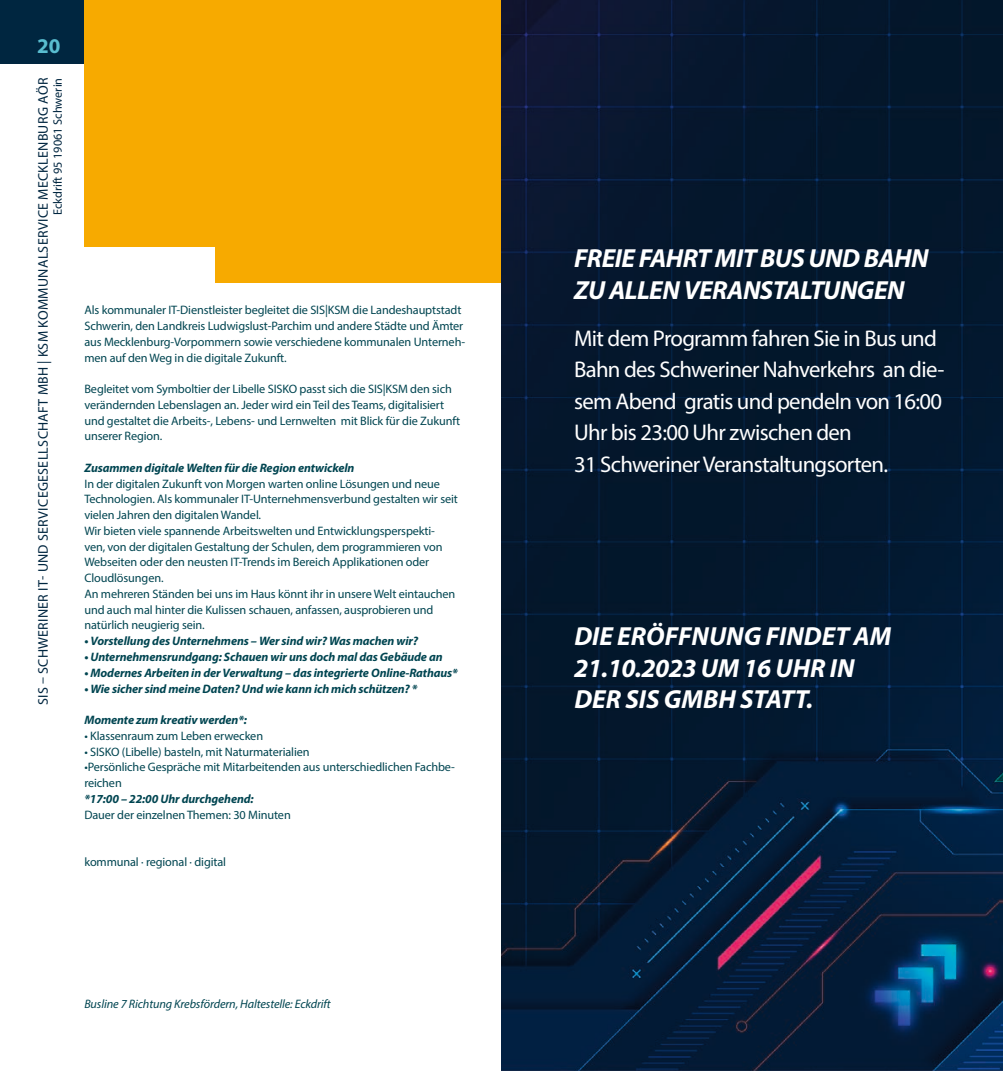
<style>
.page{position:relative;width:1003px;height:1072px;background:#fff}
.page>*{position:absolute;margin:0;border:0;box-sizing:border-box;transform-origin:0 0}
.t1{font:italic 700 26.25px/31.5px "Myriad Pro";color:#fff}
.t2{font:italic 700 26.25px/31.5px "Myriad Pro";letter-spacing:-.02em;color:#fff}
.t3{font:22.75px/31.5px "Myriad Pro";letter-spacing:-.03em;color:#fff}
.t4{font:700 21px "Myriad Pro";color:#59bdd0}
.t5{font:14px "Myriad Pro";letter-spacing:.02em;color:#002640}
.t6{font:12.25px/15.8px "Myriad Pro";letter-spacing:-.01em;color:#004551}
.t7{font:italic 700 12.25px "Myriad Pro";letter-spacing:-.01em;color:#004551}
.t8{font:italic 12.25px "Myriad Pro";letter-spacing:-.01em;color:#004551}
.t9{font:12.25px "Myriad Pro";color:#002640}
</style>
<div class="page">
<div style="left:0;top:0;width:86px;height:63px;background:#002640"></div>
<div style="left:84px;top:0;width:417px;height:283px;background:#f7aa00"></div>
<div style="left:84px;top:247px;width:131px;height:36px;background:#fff"></div>
<img style="left:501px;top:0;width:501px;height:1070px">
<h3 class="t4" style="left:37px;top:32px;width:25px">20</h3>
<p class="t5" style="left:34px;top:705px;width:629px;rotate:-90deg">SIS – SCHWERINER IT- UND SERVICEGESELLSCHAFT MBH | KSM KOMMUNALSERVICE MECKLENBURG AÖR</p>
<p class="t9" style="left:50px;top:215px;width:139px;rotate:-90deg">Eckdrift 95 19061 Schwerin</p>
<p class="t6" style="left:84px;top:302px;width:382px">Als kommunaler IT-Dienstleister begleitet die SIS|KSM die Landeshauptstadt Schwerin, den Landkreis Ludwigslust-Parchim und andere Städte und Ämter aus Mecklenburg-Vorpommern sowie verschiedene kommunalen Unterneh&shy;men auf den Weg in die digitale Zukunft.</p>
<p class="t6" style="left:84px;top:381px;width:377px">Begleitet vom Symboltier der Libelle SISKO passt sich die SIS|KSM den sich verändernden Lebenslagen an. Jeder wird ein Teil des Teams, digitalisiert und gestaltet die Arbeits-, Lebens- und Lernwelten mit Blick für die Zukunft unserer Region.</p>
<p class="t7" style="left:84px;top:460px;width:271px">Zusammen digitale Welten für die Region entwickeln</p>
<p class="t6" style="left:84px;top:475px;width:375px">In der digitalen Zukunft von Morgen warten online Lösungen und neue Technologien. Als kommunaler IT-Unternehmensverbund gestalten wir seit vielen Jahren den digitalen Wandel.<br>Wir bieten viele spannende Arbeitswelten und Entwicklungsperspekti&shy;ven, von der digitalen Gestaltung der Schulen, dem programmieren von Webseiten oder den neusten IT-Trends im Bereich Applikationen oder Cloudlösungen.<br>An mehreren Ständen bei uns im Haus könnt ihr in unsere Welt eintauchen und auch mal hinter die Kulissen schauen, anfassen, ausprobieren und natürlich neugierig sein.</p>
<p class="t7" style="left:84px;top:633px;width:335px">• Vorstellung des Unternehmens – Wer sind wir? Was machen wir?</p>
<p class="t7" style="left:84px;top:649px;width:359px">• Unternehmensrundgang: Schauen wir uns doch mal das Gebäude an</p>
<p class="t7" style="left:84px;top:664px;width:375px">• Modernes Arbeiten in der Verwaltung – das integrierte Online-Rathaus*</p>
<p class="t7" style="left:84px;top:680px;width:334px">• Wie sicher sind meine Daten? Und wie kann ich mich schützen? *</p>
<p class="t7" style="left:84px;top:712px;width:164px">Momente zum kreativ werden*:</p>
<p class="t6" style="left:84px;top:727px;width:180px">• Klassenraum zum Leben erwecken</p>
<p class="t6" style="left:84px;top:743px;width:227px">• SISKO (Libelle) basteln, mit Naturmaterialien</p>
<p class="t6" style="left:84px;top:759px;width:372px">•Persönliche Gespräche mit Mitarbeitenden aus unterschiedlichen Fachbe&shy;reichen</p>
<p class="t7" style="left:84px;top:790px;width:171px">*17:00 – 22:00 Uhr durchgehend:</p>
<p class="t6" style="left:84px;top:806px;width:208px">Dauer der einzelnen Themen: 30 Minuten</p>
<p class="t6" style="left:84px;top:853px;width:143px">kommunal ∙ regional ∙ digital</p>
<p class="t8" style="left:84px;top:996px;width:248px">Busline 7 Richtung Krebsfördern, Haltestelle: Eckdrift</p>
<h1 class="t2" style="left:574px;top:241px;width:356px">FREIE FAHRT MIT BUS UND BAHN<br>ZU ALLEN VERANSTALTUNGEN</h1>
<h2 class="t3" style="left:574px;top:322px;width:372px">Mit dem Programm fahren Sie in Bus und Bahn des Schweriner Nahverkehrs an die&shy;sem Abend gratis und pendeln von 16:00<br>Uhr bis 23:00 Uhr zwischen den<br>31 Schweriner Veranstaltungsorten.</h2>
<h1 class="t1" style="left:574px;top:619px;width:318px">DIE ERÖFFNUNG FINDET AM<br>21.10.2023 UM 16 UHR IN<br>DER SIS GMBH STATT.</h1>
</div>
